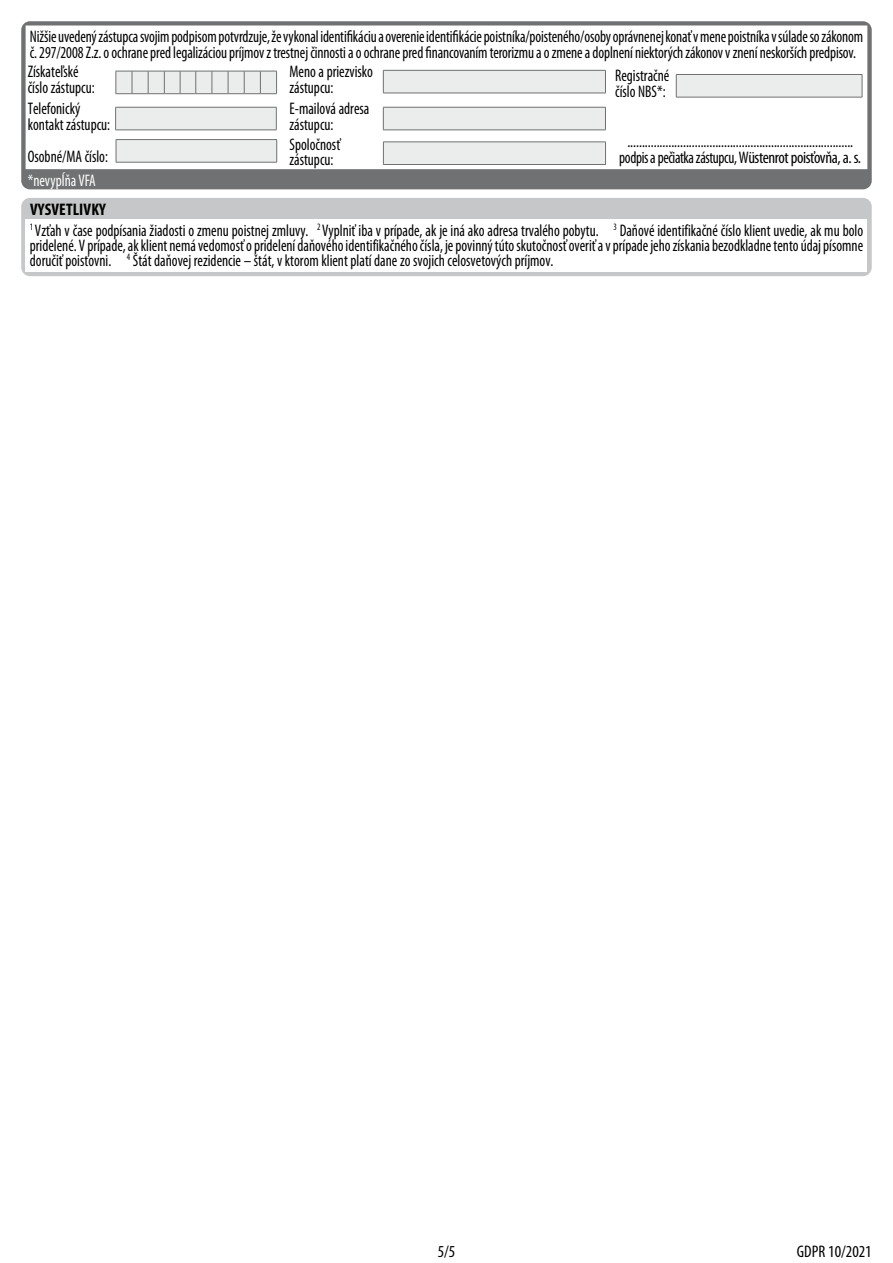
<style>
.page{position:relative;width:893px;height:1263px;background:#fff}
.page>*{position:absolute;margin:0;border:0;box-sizing:border-box;transform-origin:0 0}
.t1{font:condensed 16.8px/15.9px "Myriad Pro";color:#000;scale:.9 1}
.t2{font:condensed 16.8px/15.9px "Myriad Pro";letter-spacing:-.025em;color:#000;text-align:center;scale:.9 1}
.t3{font:condensed 16.8px "Myriad Pro";color:#000}
.t4{font:condensed 16.8px "Myriad Pro";color:#fff;scale:.9 1}
.s1{font-weight:700}
</style>
<div class="page">
<div style="left:21px;top:21px;width:851px;height:168px;background:#707172;border-radius:9px"></div>
<div style="left:26px;top:26px;width:841px;height:143px;background:#fff"></div>
<svg style="left:116px;top:71px;width:161px;height:23px"></svg>
<div style="left:383px;top:70px;width:222px;height:23px;background:#ebecec"></div>
<svg style="left:383px;top:71px;width:1px;height:22px"></svg>
<hr style="left:383px;top:70px;width:223px;height:1px;background:#707172">
<svg style="left:605px;top:71px;width:1px;height:22px"></svg>
<hr style="left:383px;top:93px;width:223px;height:1px;background:#707172">
<div style="left:676px;top:74px;width:186px;height:23px;background:#ebecec"></div>
<svg style="left:676px;top:75px;width:1px;height:22px"></svg>
<hr style="left:676px;top:74px;width:186px;height:1px;background:#707172">
<svg style="left:862px;top:75px;width:1px;height:22px"></svg>
<hr style="left:676px;top:97px;width:186px;height:1px;background:#707172">
<div style="left:116px;top:107px;width:160px;height:23px;background:#ebecec"></div>
<svg style="left:115px;top:108px;width:1px;height:22px"></svg>
<hr style="left:115px;top:107px;width:162px;height:1px;background:#707172">
<svg style="left:276px;top:107px;width:1px;height:23px"></svg>
<hr style="left:115px;top:130px;width:162px;height:1px;background:#707172">
<div style="left:383px;top:107px;width:222px;height:23px;background:#ebecec"></div>
<svg style="left:383px;top:108px;width:1px;height:22px"></svg>
<hr style="left:383px;top:107px;width:223px;height:1px;background:#707172">
<svg style="left:605px;top:107px;width:1px;height:23px"></svg>
<hr style="left:383px;top:130px;width:223px;height:1px;background:#707172">
<div style="left:116px;top:140px;width:161px;height:22px;background:#ebecec"></div>
<svg style="left:116px;top:140px;width:1px;height:22px"></svg>
<hr style="left:116px;top:139px;width:161px;height:1px;background:#707172">
<svg style="left:276px;top:140px;width:1px;height:22px"></svg>
<hr style="left:116px;top:162px;width:161px;height:1px;background:#707172">
<div style="left:383px;top:142px;width:222px;height:22px;background:#ebecec"></div>
<svg style="left:383px;top:143px;width:1px;height:21px"></svg>
<hr style="left:383px;top:142px;width:223px;height:1px;background:#707172">
<svg style="left:605px;top:143px;width:1px;height:21px"></svg>
<hr style="left:383px;top:164px;width:223px;height:1px;background:#707172">
<div style="left:21px;top:198px;width:851px;height:78px;background:#c6c7c8;border-radius:9px"></div>
<div style="left:26px;top:219px;width:841px;height:53px;background:#fff"></div>
<p class="t1" style="left:30px;top:29px;width:927px">Nižšie uvedený zástupca svojim podpisom potvrdzuje, že vykonal identifikáciu a overenie identifikácie poistníka/poisteného/osoby oprávnenej konať v mene poistníka v súlade so zákonom č. 297/2008 Z.z. o ochrane pred legalizáciou príjmov z trestnej činnosti a o ochrane pred financovaním terorizmu a o zmene a doplnení niektorých zákonov v znení neskorších predpisov.</p>
<p class="t1" style="left:28px;top:64px;width:76px">Získateľské číslo zástupcu:</p>
<p class="t1" style="left:289px;top:64px;width:94px">Meno a priezvisko zástupcu:</p>
<p class="t1" style="left:615px;top:68px;width:62px">Registračné číslo NBS*:</p>
<p class="t1" style="left:28px;top:100px;width:93px">Telefonický kontakt zástupcu:</p>
<p class="t1" style="left:289px;top:100px;width:90px">E-mailová adresa zástupcu:</p>
<p class="t1" style="left:28px;top:149px;width:91px">Osobné/MA číslo:</p>
<p class="t1" style="left:289px;top:136px;width:58px;line-height:15px">Spoločnosť zástupcu:</p>
<p class="t2" style="left:619px;top:134px;width:270px">............................................................................. podpis a pečiatka zástupcu, Wüstenrot poisťovňa, a. s.</p>
<p class="t4" style="left:28px;top:170px;width:77px">*nevypĺňa VFA</p>
<p class="t1" style="left:30px;top:198px;width:927px;line-height:21.1px"><span class="s1">VYSVETLIVKY<br></span><sup>1</sup> Vzťah v čase podpísania žiadosti o zmenu poistnej zmluvy. <sup>2</sup> Vyplniť iba v prípade, ak je iná ako adresa trvalého pobytu. <sup>3</sup> Daňové identifikačné číslo klient uvedie, ak mu bolo</p>
<p class="t1" style="left:30px;top:238px;width:927px;line-height:15px">pridelené. V prípade, ak klient nemá vedomosť o pridelení daňového identifikačného čísla, je povinný túto skutočnosť overiť a v prípade jeho získania bezodkladne tento údaj písomne doručiť poisťovni. <sup>4</sup> Štát daňovej rezidencie – štát, v ktorom klient platí dane zo svojich celosvetových príjmov.</p>
<p class="t3" style="left:438px;top:1241px;width:19px">5/5</p>
<p class="t3" style="left:797px;top:1241px;width:76px">GDPR 10/2021</p>
</div>
